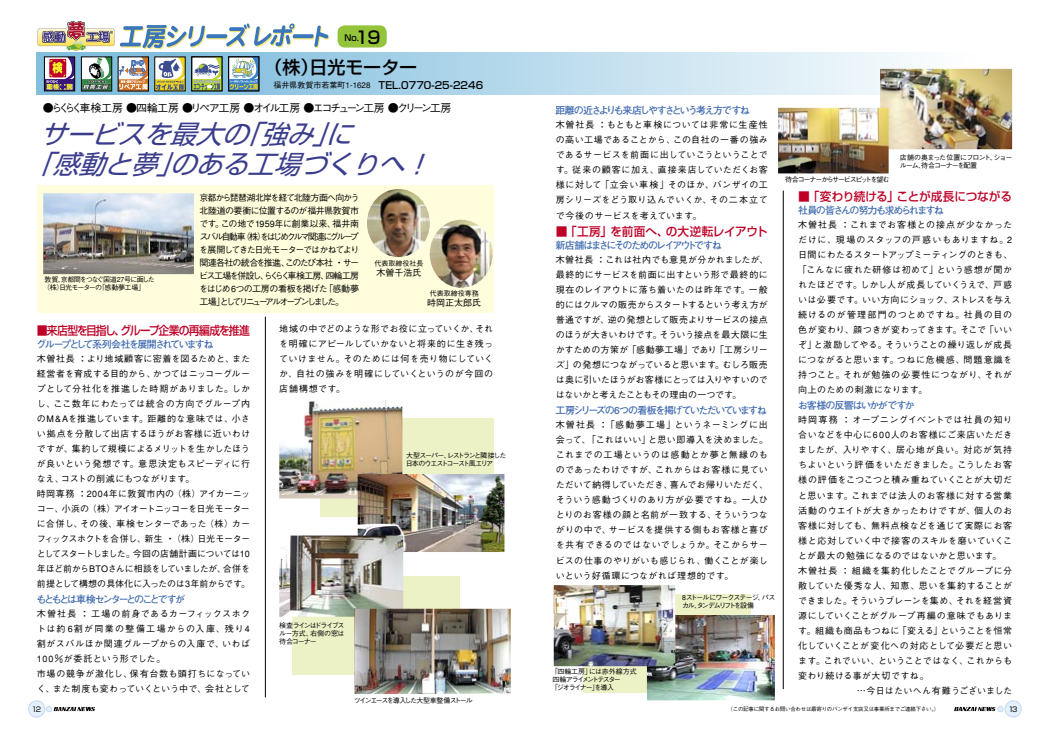
<style>
.page{position:relative;width:1049px;height:746px;background:#fff}
.page>*{position:absolute;margin:0;border:0;box-sizing:border-box;transform-origin:0 0}
.t1{font:italic 26px "Shin Go";color:#3a3d8c}
.t2{font:500 18px "Shin Go";color:#000}
.t3{font:500 12px "Shin Go";letter-spacing:-.01em;color:#be0027}
.t4{font:500 12px "Shin Go";letter-spacing:-.075em;color:#be0027;scale:.9 1}
.t5{font:500 11px "Gothic BBB";letter-spacing:-.205em;color:#000}
.t6{font:700 10px "Futo Go B101";letter-spacing:-.155em;color:#3c68ae}
.t7{font:700 10px "Futo Go B101";letter-spacing:-.2em;color:#3c68ae}
.t8{font:700 10px "Futo Go B101";letter-spacing:-.095em;color:#3c68ae}
.t9{font:500 9px/15px "Gothic BBB";letter-spacing:.02em;color:#000;text-align:justify}
.t10{font:500 8.6px "Shin Go";color:#000}
.t11{font:500 8px "Gothic BBB";color:#000}
.t12{font:500 7px/8px "Gothic BBB";letter-spacing:-.135em;color:#000}
.t13{font:500 7px/8px "Gothic BBB";letter-spacing:-.165em;color:#000}
.t14{font:500 7px/8px "Gothic BBB";letter-spacing:-.105em;color:#000}
.t15{font:500 7px "Gothic BBB";letter-spacing:-.185em;color:#000}
.t16{font:500 7px "Gothic BBB";letter-spacing:-.09em;color:#000}
.t17{font:500 7px "Gothic BBB";letter-spacing:-.17em;color:#000}
.t18{font:500 7px "Gothic BBB";letter-spacing:-.095em;color:#000}
.t19{font:500 7px "Gothic BBB";color:#000}
.t20{font:7px "Shin Go";color:#000}
.僉儍僾僔儑儞{font:500 5.5px "Gothic BBB";letter-spacing:-.05em;color:#000}
.s1{font-size:17.1px}
.s2{font-family:"Shin Go";font-size:10px}
</style>
<div class="page">
<svg style="left:37px;top:52px;width:976px;height:43px"></svg>
<div style="left:37px;top:185px;width:456px;height:127px;background:#fffddb"></div>
<div style="left:29px;top:700px;width:16px;height:17px;background:#e4f0fb;border-radius:50%"></div>
<div style="left:28px;top:700px;width:17px;height:17px;border:1px solid #c5d9f1;border-radius:50%"></div>
<svg style="left:46px;top:706px;width:49px;height:6px"></svg>
<div style="left:1005px;top:700px;width:16px;height:17px;background:#e4f0fb;border-radius:50%"></div>
<div style="left:1005px;top:700px;width:16px;height:17px;border:1px solid #c5d9f1;border-radius:50%"></div>
<svg style="left:954px;top:706px;width:49px;height:6px"></svg>
<div style="left:320px;top:418px;width:173px;height:99px;background:#ecf1c6"></div>
<div style="left:583px;top:594px;width:167px;height:98px;background:#ecf1c6"></div>
<div style="left:292px;top:576px;width:168px;height:98px;background:#ecf1c6"></div>
<svg style="left:338px;top:25px;width:49px;height:22px"></svg>
<img style="left:430px;top:220px;width:63px;height:68px;border-radius:50%">
<hr style="left:265px;top:316px;width:1px;height:381px;background:#000">
<hr style="left:783px;top:191px;width:1px;height:498px;background:#000">
<img style="left:43px;top:193px;width:151px;height:81px">
<img style="left:367px;top:189px;width:63px;height:68px;border-radius:50%">
<img style="left:279px;top:400px;width:123px;height:98px">
<img style="left:358px;top:474px;width:146px;height:78px">
<img style="left:880px;top:69px;width:132px;height:80px">
<img style="left:279px;top:535px;width:124px;height:81px">
<img style="left:647px;top:615px;width:128px;height:85px">
<img style="left:554px;top:585px;width:121px;height:81px">
<img style="left:354px;top:608px;width:157px;height:86px">
<img style="left:778px;top:108px;width:110px;height:65px">
<img style="left:37px;top:21px;width:294px;height:72px">
<p class="t10" style="left:344px;top:32px;width:37px">No.<span class="s1">19</span></p>
<p class="t2" style="left:265px;top:55px;width:155px">（株）日光モーター</p>
<p class="t11" style="left:274px;top:80px;width:211px">福井県敦賀市若葉町1-1628　<span class="s2">TEL.0770-25-2246</span></p>
<p class="t1" style="left:39px;top:116px;width:325px">サービスを最大の「強み」に</p>
<p class="t1" style="left:26px;top:146px;width:416px">「感動と夢」のある工場づくりへ！</p>
<p class="t5" style="left:43px;top:101px;width:410px">●らくらく車検工房 ●四輪工房 ●リペア工房 ●オイル工房 ●エコチューン工房 ●クリーン工房</p>
<p class="t6" style="left:555px;top:105px;width:196px">距離の近さよりも来店しやすさという考え方ですね</p>
<p class="t9" style="left:556px;top:118px;width:214px">木曽社長：もともと車検については非常に生産性の高い工場であることから、この自社の一番の強みであるサービスを前面に出していこうということです。従来の顧客に加え、直接来店していただくお客様に対して「立会い車検」そのほか、バンザイの工房シリーズをどう取り込んでいくか、その二本立てで今後のサービスを考えています。</p>
<p class="t3" style="left:556px;top:223px;width:214px">■「工房」を前面へ、の大逆転レイアウト</p>
<p class="t6" style="left:555px;top:240px;width:168px">新店舗はまさにそのためのレイアウトですね</p>
<p class="t9" style="left:556px;top:253px;width:214px">木曽社長：これは社内でも意見が分かれましたが、最終的にサービスを前面に出すという形で最終的に現在のレイアウトに落ち着いたのは昨年です。一般的にはクルマの販売からスタートするという考え方が普通ですが、逆の発想として販売よりサービスの接点のほうが大きいわけです。そういう接点を最大限に生かすための方策が「感動夢工場」であり「工房シリーズ」の発想につながっていると思います。むしろ販売は奥に引いたほうがお客様にとっては入りやすいのではないかと考えたこともその理由の一つです。</p>
<p class="t6" style="left:555px;top:404px;width:213px">工房シリーズの6つの看板を掲げていただいていますね</p>
<p class="t9" style="left:556px;top:418px;width:214px">木曽社長：「感動夢工場」というネーミングに出会って、「これはいい」と思い即導入を決めました。これまでの工場というのは感動とか夢と無縁のものであったわけですが、これからはお客様に見ていただいて納得していただき、喜んでお帰りいただく、そういう感動づくりのあり方が必要ですね。一人ひとりのお客様の顔と名前が一致する、そういうつながりの中で、サービスを提供する側もお客様と喜びを共有できるのではないでしょうか。そこからサービスの仕事のやりがいも感じられ、働くことが楽しいという好循環につながれば理想的です。</p>
<p class="t12" style="left:900px;top:153px;width:114px">店舗の奥まった位置にフロント、ショールーム、待合コーナーを配置</p>
<p class="t17" style="left:785px;top:175px;width:106px">待合コーナーからサービスピットを望む</p>
<p class="t3" style="left:798px;top:188px;width:215px">■「変わり続ける」ことが成長につながる</p>
<p class="t6" style="left:798px;top:205px;width:148px">社員の皆さんの努力も求められますね</p>
<p class="t9" style="left:798px;top:218px;width:215px">木曽社長：これまでお客様との接点が少なかっただけに、現場のスタッフの戸惑いもありますね。2日間にわたるスタートアップミーティングのときも、「こんなに疲れた研修は初めて」という感想が聞かれたほどです。しかし人が成長していくうえで、戸惑いは必要です。いい方向にショック、ストレスを与え続けるのが管理部門のつとめですね。社員の目の色が変わり、顔つきが変わってきます。そこで「いいぞ」と激励してやる。そういうことの繰り返しが成長につながると思います。つねに危機感、問題意識を持つこと。それが勉強の必要性につながり、それが向上のための刺激になります。</p>
<p class="t8" style="left:798px;top:400px;width:118px">お客様の反響はいかがですか</p>
<p class="t9" style="left:798px;top:413px;width:215px">時岡専務：オープニングイベントでは社員の知り合いなどを中心に600人のお客様にご来店いただきましたが、入りやすく、居心地が良い。対応が気持ちよいという評価をいただきました。こうしたお客様の評価をこつこつと積み重ねていくことが大切だと思います。これまでは法人のお客様に対する営業活動のウエイトが大きかったわけですが、個人のお客様に対しても、無料点検などを通じて実際にお客様と応対していく中で接客のスキルを磨いていくことが最大の勉強になるのではないかと思います。</p>
<p class="t9" style="left:798px;top:563px;width:215px">木曽社長：組織を集約化したことでグループに分散していた優秀な人、知恵、思いを集約することができました。そういうブレーンを集め、それを経営資源にしていくことがグループ再編の意味でもあります。組織も商品もつねに「変える」ということを恒常化していくことが変化への対応として必要だと思います。これでいい、ということではなく、これからも変わり続ける事が大切ですね。</p>
<p class="t9" style="left:857px;top:683px;width:157px">…今日はたいへん有難うございました</p>
<p class="僉儍僾僔儑儞" style="left:728px;top:705px;width:213px">（この記事に関するお問い合わせは最寄りのバンザイ支店又は事業所までご連絡下さい。）</p>
<p class="t9" style="left:199px;top:191px;width:162px;line-height:13px">京都から琵琶湖北岸を経て北陸方面へ向かう北陸道の要衝に位置するのが福井県敦賀市です。この地で1959年に創業以来、福井南スバル自動車（株）をはじめクルマ関連にグループを展開してきた日光モーターではかねてより関連各社の統合を推進、このたび本社・サービス工場を併設し、らくらく車検工房、四輪工房をはじめ6つの工房の看板を掲げた「感動夢工場」としてリニューアルオープンしました。</p>
<p class="t19" style="left:374px;top:259px;width:51px">代表取締役社長</p>
<p class="t9" style="left:376px;top:265px;width:47px">木曽千浩氏</p>
<p class="t16" style="left:45px;top:276px;width:112px">敦賀、京都間をつなぐ国道27号に面した</p>
<p class="t18" style="left:43px;top:284px;width:103px">（株）日光モーターの「感動夢工場」</p>
<p class="t19" style="left:430px;top:290px;width:51px">代表取締役専務</p>
<p class="t9" style="left:427px;top:295px;width:56px">時岡正太郎氏</p>
<p class="t4" style="left:37px;top:322px;width:239px">■来店型を目指し、グループ企業の再編成を推進</p>
<p class="t6" style="left:36px;top:338px;width:179px">グループとして系列会社を展開されていますね</p>
<p class="t9" style="left:37px;top:351px;width:215px">木曽社長：より地域顧客に密着を図るためと、また経営者を育成する目的から、かつてはニッコーグループとして分社化を推進した時期がありました。しかし、ここ数年にわたっては統合の方向でグループ内のM&amp;Aを推進しています。距離的な意味では、小さい拠点を分散して出店するほうがお客様に近いわけですが、集約して規模によるメリットを生かしたほうが良いという発想です。意思決定もスピーディに行なえ、コストの削減にもつながります。</p>
<p class="t9" style="left:37px;top:486px;width:215px">時岡専務：2004年に敦賀市内の（株）アイカーニッコー、小浜の（株）アイオートニッコーを日光モーターに合併し、その後、車検センターであった（株）カーフィックスホクトを合併し、新生・（株）日光モーターとしてスタートしました。今回の店舗計画については10年ほど前からBTOさんに相談をしていましたが、合併を前提として構想の具体化に入ったのは3年前からです。</p>
<p class="t7" style="left:37px;top:593px;width:150px">もともとは車検センターとのことですが</p>
<p class="t9" style="left:37px;top:606px;width:215px">木曽社長：工場の前身であるカーフィックスホクトは約 6割が同業の整備工場からの入庫、残り4割がスバルほか関連グループからの入庫で、いわば100％が委託という形でした。</p>
<p class="t9" style="left:37px;top:666px;width:215px">市場の競争が激化し、保有台数も頭打ちになっていく、また制度も変わっていくという中で、会社として</p>
<p class="t9" style="left:279px;top:321px;width:215px">地域の中でどのような形でお役に立っていくか、それを明確にアピールしていかないと将来的に生き残っていけません。そのためには何を売り物にしていくか、自社の強みを明確にしていくというのが今回の店舗構想です。</p>
<p class="t13" style="left:406px;top:451px;width:102px">大型スーパー、レストランと隣接した日本のウエストコースト風エリア</p>
<p class="t12" style="left:682px;top:593px;width:95px">8ストールにワークステージ、パスカル、タンデムリフトを設備</p>
<p class="t12" style="left:279px;top:621px;width:67px;text-align:justify">検査ラインはドライブスルー方式、右側の窓は待合コーナー</p>
<p class="t14" style="left:551px;top:667px;width:87px">「四輪工房」には赤外線方式四輪アライメントテスター</p>
<p class="t12" style="left:551px;top:683px;width:64px">「ジオライナー」を導入</p>
<p class="t15" style="left:354px;top:696px;width:120px">ツインエースを導入した大型車整備ストール</p>
<p class="t20" style="left:32px;top:704px;width:11px">12</p>
<p class="t20" style="left:1008px;top:704px;width:11px">13</p>
</div>
